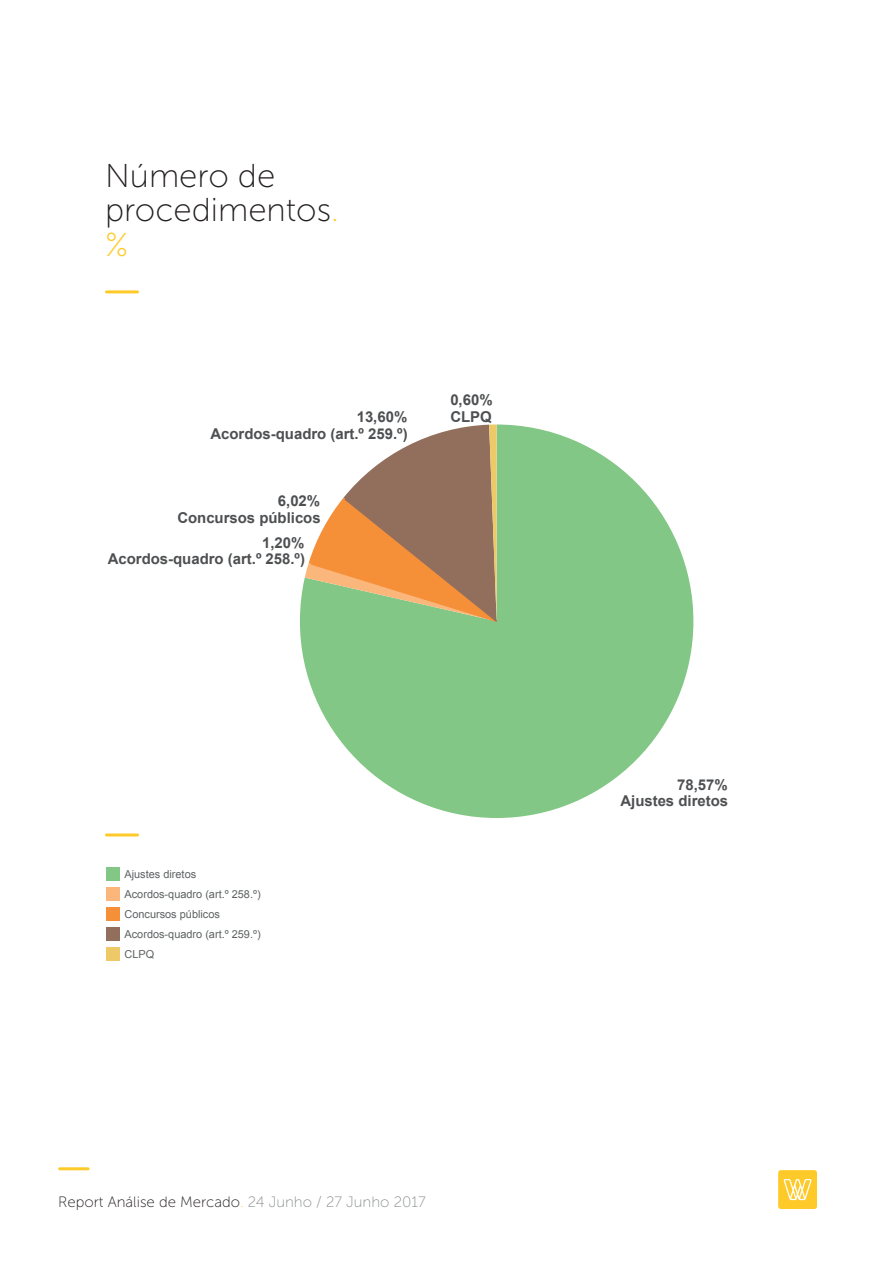
<style>
.page{position:relative;width:893px;height:1263px;background:#fff}
.page>*{position:absolute;margin:0;border:0;box-sizing:border-box;transform-origin:0 0}
.t1{font:33px/34.5px "Museo Sans 100";color:#231f20}
.t2{font:15px/17px "Arial 0 75";color:#4d4f51;text-align:right}
.t3{font:15px "Museo Sans 100";color:#231f20}
.t4{font:10.95px/20px "Arial 0 50";color:#5d6162}
.s1{color:#feca29}
.s2{color:#8b8e8f}
</style>
<div class="page">
<hr style="left:58px;top:1167px;width:32px;height:3px;background:#feca29;border-radius:2px">
<div style="left:778px;top:1170px;width:39px;height:39px;background:#feca29;border-radius:3px"></div>
<svg style="left:784px;top:1179px;width:27px;height:21px"></svg>
<svg style="left:300px;top:424px;width:393px;height:394px;fill:#82c785"></svg>
<svg style="left:305px;top:424px;width:194px;height:199px"></svg>
<div style="left:106px;top:867px;width:14px;height:14px;background:#82c785"></div>
<div style="left:106px;top:887px;width:14px;height:14px;background:#fbb77b"></div>
<div style="left:106px;top:907px;width:14px;height:14px;background:#f58f38"></div>
<div style="left:106px;top:927px;width:14px;height:14px;background:#926f5d"></div>
<div style="left:106px;top:947px;width:14px;height:14px;background:#edc967"></div>
<hr style="left:105px;top:290px;width:34px;height:3px;background:#feca29;border-radius:2px">
<hr style="left:105px;top:833px;width:34px;height:3px;background:#feca29;border-radius:2px">
<h1 class="t1" style="left:105px;top:158px;width:235px">Número de procedimentos<span class="s1">. %</span></h1>
<p class="t2" style="left:210px;top:408px;width:199px">13,60%<br>Acordos-quadro (art.º 259.º)</p>
<p class="t2" style="left:177px;top:492px;width:145px">6,02%<br>Concursos públicos</p>
<p class="t2" style="left:108px;top:534px;width:199px">1,20%<br>Acordos-quadro (art.º 258.º)</p>
<p class="t2" style="left:450px;top:392px;width:44px;text-align:left">0,60%<br>CLPQ</p>
<p class="t4" style="left:125px;top:864px;width:138px">Ajustes diretos<br>Acordos-quadro (art.º 258.º)<br>Concursos públicos<br>Acordos-quadro (art.º 259.º)<br>CLPQ</p>
<p class="t3" style="left:58px;top:1193px;width:369px">Report Análise de Mercado<span class="s1">.</span> <span class="s2">24 Junho / 27 Junho 2017</span></p>
<p class="t2" style="left:620px;top:776px;width:109px">78,57%<br>Ajustes diretos</p>
</div>
